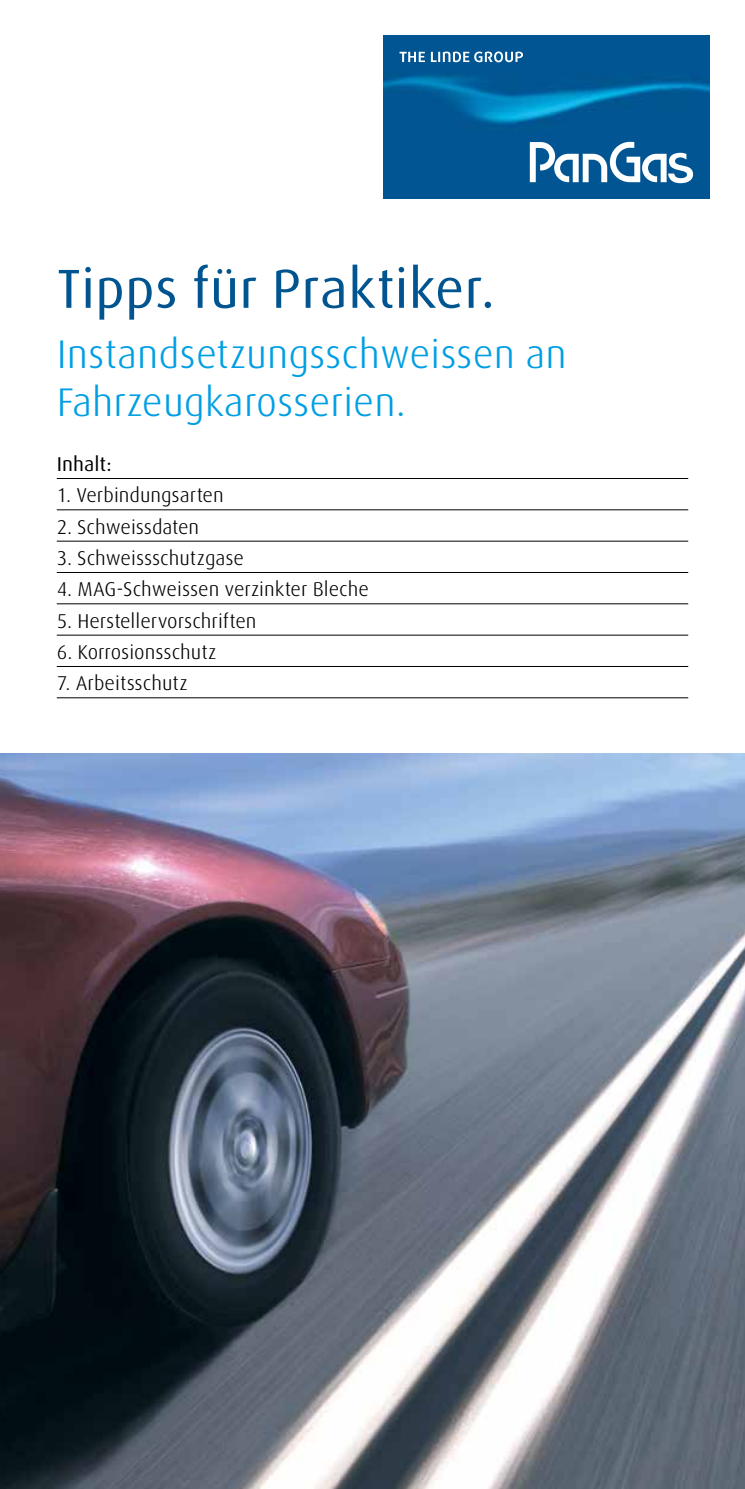
<style>
.page{position:relative;width:745px;height:1489px;background:#fff}
.page>*{position:absolute;margin:0;border:0;box-sizing:border-box;transform-origin:0 0}
.t1{font:55px "Linde Dax Global";color:#005590}
.t2{font:300 40px/48px "Linde Dax Global";color:#009ee3}
.t3{font:300 20px "Linde Dax Global";color:#000}
.t4{font:20px "Linde Dax Global";color:#000}
</style>
<div class="page">
<hr style="left:57px;top:478px;width:630px;height:1px;background:#000">
<hr style="left:57px;top:509px;width:630px;height:1px;background:#000">
<hr style="left:57px;top:540px;width:630px;height:1px;background:#000">
<hr style="left:57px;top:572px;width:630px;height:1px;background:#000">
<hr style="left:57px;top:603px;width:630px;height:1px;background:#000">
<hr style="left:57px;top:634px;width:630px;height:1px;background:#000">
<hr style="left:57px;top:666px;width:630px;height:1px;background:#000">
<hr style="left:57px;top:697px;width:630px;height:1px;background:#000">
<img style="left:383px;top:35px;width:326px;height:163px">
<img style="left:399px;top:51px;width:123px;height:11px">
<img style="left:529px;top:142px;width:163px;height:41px">
<img style="left:0;top:753px;width:744px;height:735px">
<h1 class="t1" style="left:57px;top:257px;width:439px">Tipps für Praktiker.</h1>
<h2 class="t2" style="left:57px;top:330px;width:511px">Instandsetzungsschweissen an<br>Fahrzeugkarosserien.</h2>
<p class="t4" style="left:57px;top:452px;width:57px">Inhalt:</p>
<p class="t3" style="left:57px;top:484px;width:168px">1. Verbindungsarten</p>
<p class="t3" style="left:57px;top:515px;width:144px">2. Schweissdaten</p>
<p class="t3" style="left:57px;top:546px;width:189px">3. Schweissschutzgase</p>
<p class="t3" style="left:57px;top:578px;width:313px">4. MAG-Schweissen verzinkter Bleche</p>
<p class="t3" style="left:57px;top:609px;width:201px">5. Herstellervorschriften</p>
<p class="t3" style="left:57px;top:640px;width:161px">6. Korrosionsschutz</p>
<p class="t3" style="left:57px;top:671px;width:132px">7. Arbeitsschutz</p>
</div>
